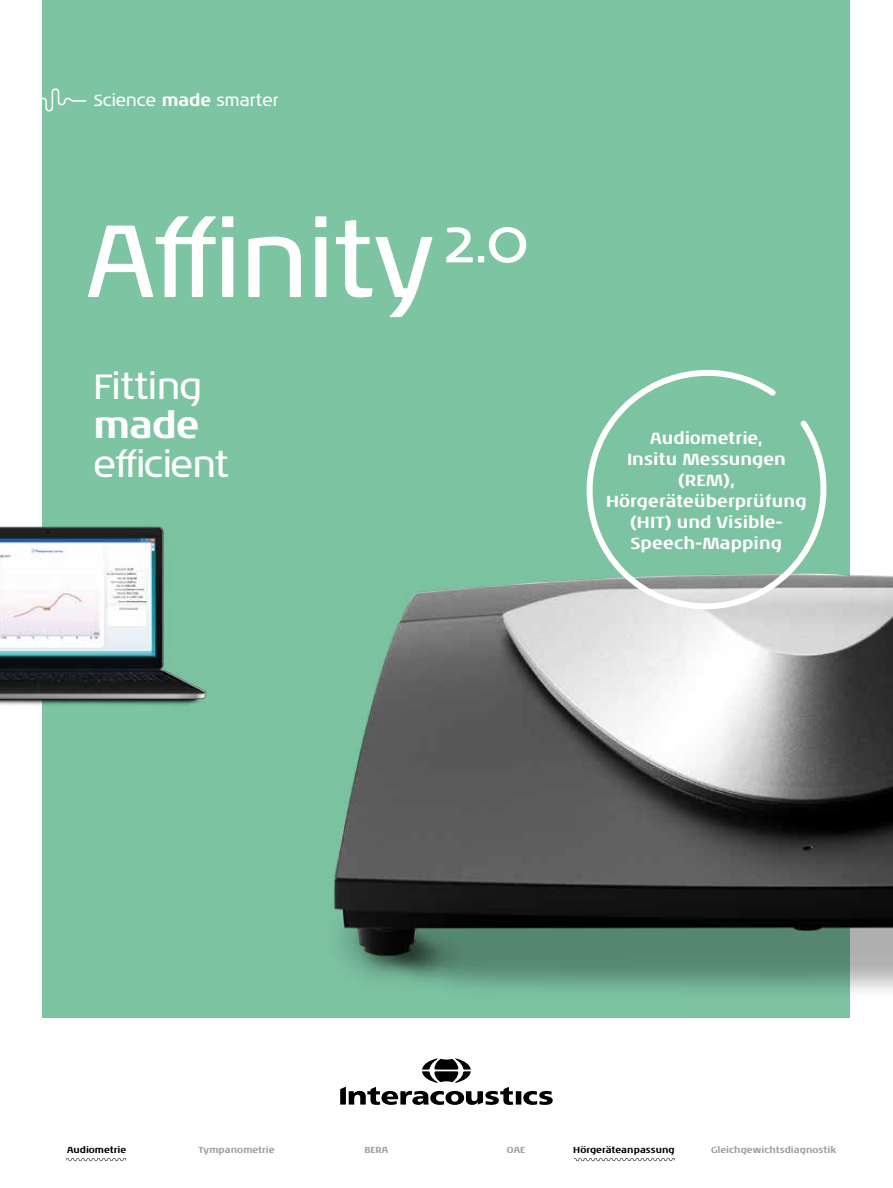
<style>
.page{position:relative;width:893px;height:1188px;background:#fff}
.page>*{position:absolute;margin:0;border:0;box-sizing:border-box;transform-origin:0 0}
.t1{font:105px "Noa LT Pro";letter-spacing:-.015em;color:#fff}
.t2{font:36px "Noa LT Pro";letter-spacing:-.02em;color:#fff}
.t3{font:700 36px "Noa LT Pro";color:#fff}
.t4{font:700 16.5px/21px "Noa LT Pro";color:#fff;text-align:center}
.t5{font:16.5px "Noa LT Pro";color:#fff}
.t6{font:700 9px "Noa LT Pro";color:#9d9d9c}
.t7{font:700 9px "Noa LT Pro";color:#000}
.s1{font-weight:700}
</style>
<div class="page">
<div style="left:43px;top:0;width:807px;height:1018px;background:#7dc4a3"></div>
<svg style="left:340px;top:1058px;width:213px;height:47px"></svg>
<svg style="left:42px;top:88px;width:45px;height:24px"></svg>
<img style="left:335px;top:574px;width:558px;height:383px">
<img style="left:0;top:524px;width:207px;height:198px">
<img style="left:0;top:527px;width:205px;height:173px">
<svg style="left:570px;top:370px;width:268px;height:256px"></svg>
<svg style="left:67px;top:1158px;width:59px;height:3px"></svg>
<svg style="left:574px;top:1158px;width:100px;height:3px"></svg>
<p class="t5" style="left:94px;top:89px;width:186px">Science <span class="s1">made</span> smarter</p>
<h1 class="t1" style="left:86px;top:188px;width:444px">Affinity<sup>2.0</sup></h1>
<h2 class="t2" style="left:94px;top:362px;width:110px">Fitting</h2>
<h2 class="t3" style="left:94px;top:398px;width:108px">made</h2>
<h2 class="t2" style="left:94px;top:440px;width:137px">efficient</h2>
<p class="t4" style="left:606px;top:426px;width:202px">Audiometrie,<br>Insitu Messungen (REM),<br>Hörgeräteüberprüfung (HIT) und Visible-<br>Speech-Mapping</p>
<p class="t7" style="left:67px;top:1142px;width:60px">Audiometrie</p>
<p class="t6" style="left:198px;top:1142px;width:78px">Tympanometrie</p>
<p class="t6" style="left:364px;top:1142px;width:25px">BERA</p>
<p class="t6" style="left:507px;top:1142px;width:20px">OAE</p>
<p class="t7" style="left:573px;top:1142px;width:103px">Hörgeräteanpassung</p>
<p class="t6" style="left:711px;top:1142px;width:127px">Gleichgewichtsdiagnostik</p>
</div>
